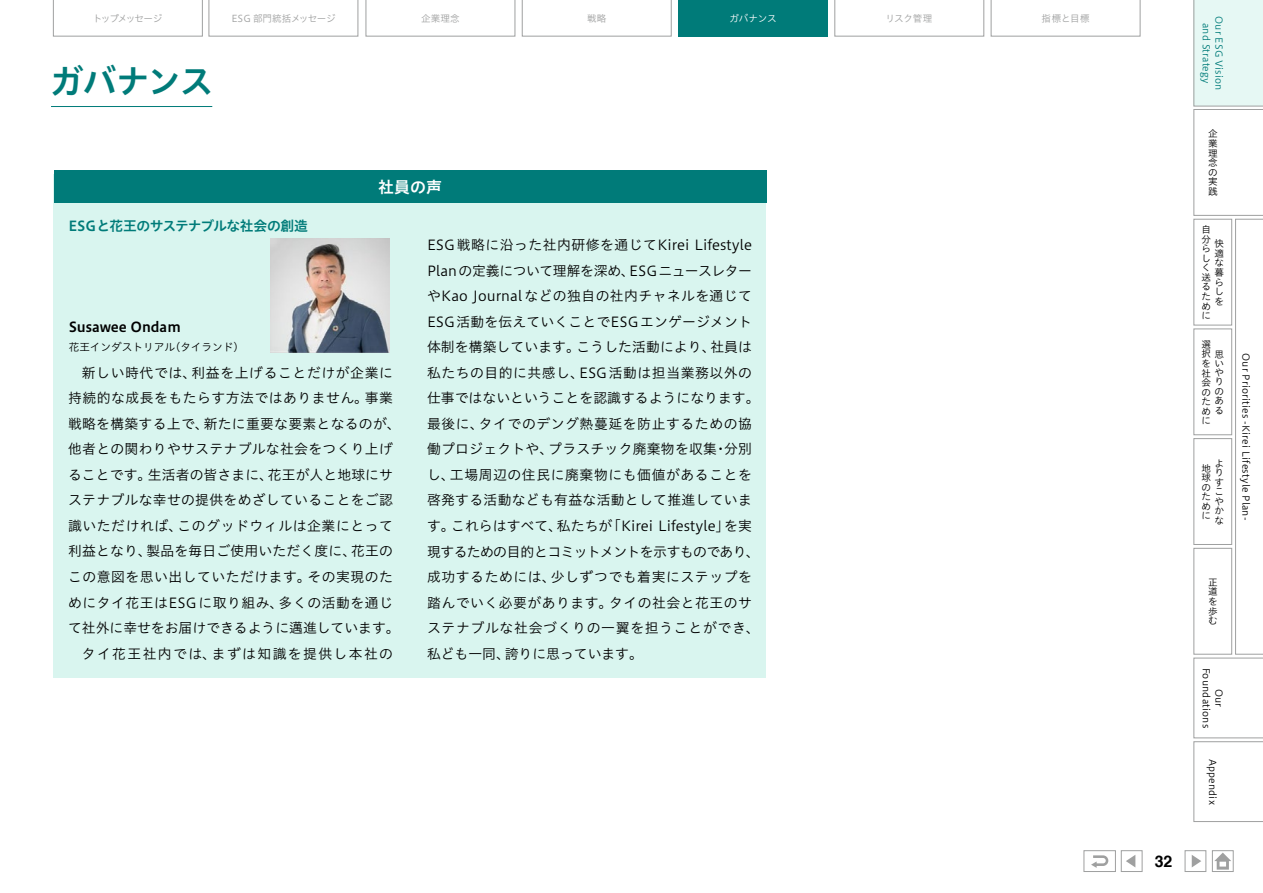
<style>
.page{position:relative;width:1263px;height:893px;background:#fff}
.page>*{position:absolute;margin:0;border:0;box-sizing:border-box;transform-origin:0 0}
.t1{font:34.05px "Hiragino UD Sans Std W6";letter-spacing:-.05em;color:#007b79}
.t2{font:15.9px "Hiragino UD Sans Std W6";color:#fff}
.t3{font:700 15.9px "Helvetica";color:#000}
.t4{font:13.8px/25.5px "Hiragino UD Sans Std W3";letter-spacing:.025em;color:#000;text-align:center}
.t5{font:13.8px "Hiragino UD Sans Std W6";letter-spacing:-.025em;color:#007b79}
.t6{font:13.8px "Hiragino UD Sans Std W6";color:#000}
.t7{font:10.65px "Hiragino UD Sans Std W3";color:#000}
.t8{font:9.6px/9.6px "Hiragino UD Sans Std W3";letter-spacing:.02em;color:#000;text-align:justify}
.t9{font:9.6px "Hiragino UD Sans Std W3";letter-spacing:-.03em;color:#9fa0a0}
.t10{font:9.6px/12.8px "Hiragino UD Sans Std W3";letter-spacing:.02em;color:#007b79;text-align:center}
.t11{font:9.6px "Hiragino UD Sans Std W3";letter-spacing:-.12em;color:#9fa0a0}
.t12{font:9.6px "Hiragino UD Sans Std W3";letter-spacing:-.02em;color:#fff}
</style>
<div class="page">
<div style="left:54px;top:174px;width:712px;height:504px;background:#d9f5ef"></div>
<div style="left:54px;top:170px;width:712px;height:33px;background:#007b79"></div>
<img style="left:270px;top:238px;width:119px;height:115px">
<hr style="left:51px;top:106px;width:161px;height:1px;background:#007b79">
<div style="left:1185px;top:850px;width:21px;height:22px;background:#fff;border:1px solid #9fa0a0"></div>
<svg style="left:1192px;top:855px;width:9px;height:12px"></svg>
<div style="left:1121px;top:850px;width:21px;height:22px;background:#fff;border:1px solid #9fa0a0"></div>
<svg style="left:1126px;top:855px;width:9px;height:12px"></svg>
<div style="left:1212px;top:850px;width:21px;height:22px;background:#fff;border:1px solid #9fa0a0"></div>
<svg style="left:1214px;top:853px;width:17px;height:17px"></svg>
<div style="left:1084px;top:850px;width:32px;height:22px;background:#fff;border:1px solid #9fa0a0"></div>
<svg style="left:1091px;top:855px;width:17px;height:13px"></svg>
<svg style="left:1194px;top:0;width:69px;height:822px"></svg>
<svg style="left:53px;top:0;width:150px;height:36px"></svg>
<svg style="left:209px;top:0;width:149px;height:36px"></svg>
<svg style="left:366px;top:0;width:149px;height:36px"></svg>
<svg style="left:522px;top:0;width:149px;height:36px"></svg>
<div style="left:678px;top:0;width:149px;height:36px;background:#007b79"></div>
<svg style="left:835px;top:0;width:149px;height:36px"></svg>
<svg style="left:991px;top:0;width:149px;height:36px"></svg>
<p class="t11" style="left:93px;top:11px;width:71px">トップメッセージ</p>
<p class="t9" style="left:231px;top:11px;width:106px">ESG 部門統括メッセージ</p>
<p class="t9" style="left:421px;top:11px;width:40px">企業理念</p>
<p class="t9" style="left:587px;top:11px;width:21px">戦略</p>
<p class="t12" style="left:729px;top:11px;width:49px">ガバナンス</p>
<p class="t9" style="left:885px;top:11px;width:49px">リスク管理</p>
<p class="t9" style="left:1042px;top:11px;width:49px">指標と目標</p>
<h1 class="t1" style="left:50px;top:55px;width:165px">ガバナンス</h1>
<p class="t5" style="left:69px;top:216px;width:241px">ESGと花王のサステナブルな社会の創造</p>
<p class="t2" style="left:378px;top:175px;width:65px">社員の声</p>
<p class="t6" style="left:69px;top:316px;width:114px">Susawee Ondam</p>
<p class="t7" style="left:69px;top:339px;width:177px">花王インダストリアル（タイランド）</p>
<p class="t4" style="left:68px;top:359px;width:334px">新しい時代では、利益を上げることだけが企業に<br>持続的な成長をもたらす方法ではありません。事業戦略を構築する上で、新たに重要な要素となるのが、他者との関わりやサステナブルな社会をつくり上げることです。生活者の皆さまに、花王が人と地球にサステナブルな幸せの提供をめざしていることをご認識いただければ、このグッドウィルは企業にとって利益となり、製品を毎日ご使用いただく度に、花王のこの意図を思い出していただけます。その実現のためにタイ花王はESG に取り組み、多くの活動を通じて社外に幸せをお届けできるように邁進しています。タイ花王社内では、まずは知識を提供し本社の</p>
<p class="t4" style="left:427px;top:232px;width:334px;text-align:left">ESG 戦略に沿った社内研修を通じてKirei Lifestyle<br>Planの定義について理解を深め、ESGニュースレターやKao Journal などの独自の社内チャネルを通じて<br>ESG 活動を伝えていくことでESG エンゲージメント体制を構築しています。こうした活動により、社員は私たちの目的に共感し、ESG 活動は担当業務以外の仕事ではないということを認識するようになります。最後に、タイでのデング熱蔓延を防止するための協働プロジェクトや、プラスチック廃棄物を収集・分別し、工場周辺の住民に廃棄物にも価値があることを啓発する活動なども有益な活動として推進しています。これらはすべて、私たちが「Kirei Lifestyle」を実現するための目的とコミットメントを示すものであり、成功するためには、少しずつでも着実にステップを踏んでいく必要があります。タイの社会と花王のサステナブルな社会づくりの一翼を担うことができ、私ども一同、誇りに思っています。</p>
<p class="t3" style="left:1155px;top:848px;width:19px">32</p>
<p class="t10" style="left:1226px;top:16px;width:76px;rotate:90deg">Our ESG Vision and Strategy</p>
<p class="t8" style="left:1208px;top:128px;width:11px">企業理念の実践</p>
<p class="t8" style="left:1201px;top:224px;width:11px;text-align:left">自分らしく送るために</p>
<p class="t8" style="left:1214px;top:238px;width:11px">快適な暮らしを</p>
<p class="t8" style="left:1201px;top:339px;width:11px">選</p>
<p class="t8" style="left:1201px;top:349px;width:23px;text-align:left">択思をい社や会りののたあめる</p>
<p class="t8" style="left:1201px;top:415px;width:10px">に</p>
<p class="t8" style="left:1214px;top:458px;width:11px;text-align:left">よりすこやかな</p>
<p class="t8" style="left:1201px;top:463px;width:11px">地球のために</p>
<p class="t8" style="left:1251px;top:353px;width:169px;rotate:90deg">Our Priorities -Kirei Lifestyle Plan-</p>
<p class="t8" style="left:1208px;top:577px;width:11px">正道を歩む</p>
<p class="t8" style="left:1226px;top:668px;width:62px;line-height:12.8px;text-align:center;rotate:90deg">Our<br>Foundations</p>
<p class="t8" style="left:1218px;top:758px;width:48px;rotate:90deg">Appendix</p>
</div>
